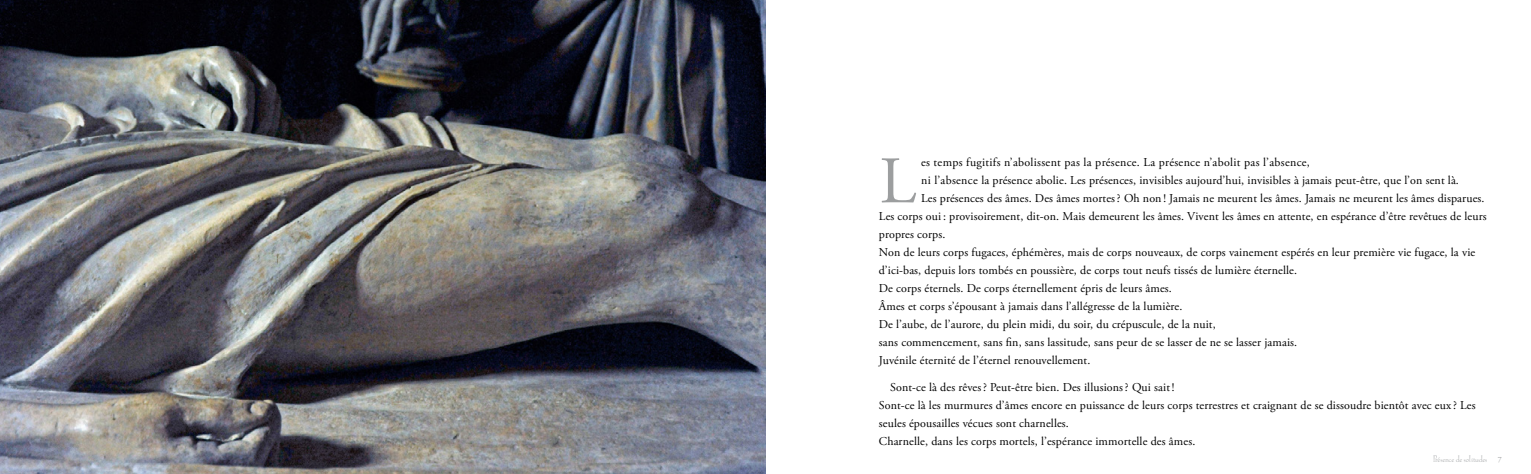
<style>
.page{position:relative;width:1531px;height:474px;background:#fff}
.page>*{position:absolute;margin:0;border:0;box-sizing:border-box;transform-origin:0 0}
.t1{font:66.3px "Adobe Garamond Pro";color:#9c9e9f}
.t2{font:12px/18px "Adobe Garamond Pro";letter-spacing:.01em;color:#000}
.t3{font:300 9px "Alice";color:#b1b3b4}
.s1{font-family:"Adobe Garamond Pro";font-weight:400;font-size:8px;color:#9c9e9f}
</style>
<div class="page">
<img style="left:0;top:0;width:765px;height:473px">
<h1 class="t1" style="left:879px;top:141px;width:38px">L</h1>
<p class="t2" style="left:921px;top:154px;width:390px">es temps fugitifs n’abolissent pas la présence. La présence n’abolit pas l’absence,</p>
<p class="t2" style="left:921px;top:172px;width:539px">ni l’absence la présence abolie. Les présences, invisibles aujourd’hui, invisibles à jamais peut-être, que l’on sent là.</p>
<p class="t2" style="left:921px;top:190px;width:565px">Les présences des âmes. Des âmes mortes? Oh non ! Jamais ne meurent les âmes. Jamais ne meurent les âmes disparues.</p>
<p class="t2" style="left:879px;top:208px;width:609px">Les corps oui : provisoirement, dit-on. Mais demeurent les âmes. Vivent les âmes en attente, en espérance d’être revêtues de leurs</p>
<p class="t2" style="left:879px;top:226px;width:68px">propres corps.</p>
<p class="t2" style="left:879px;top:244px;width:598px">Non de leurs corps fugaces, éphémères, mais de corps nouveaux, de corps vainement espérés en leur première vie fugace, la vie</p>
<p class="t2" style="left:879px;top:262px;width:420px">d’ici-bas, depuis lors tombés en poussière, de corps tout neufs tissés de lumière éternelle.</p>
<p class="t2" style="left:879px;top:280px;width:294px">De corps éternels. De corps éternellement épris de leurs âmes.</p>
<p class="t2" style="left:879px;top:298px;width:305px">Âmes et corps s’épousant à jamais dans l’allégresse de la lumière.</p>
<p class="t2" style="left:879px;top:316px;width:338px">De l’aube, de l’aurore, du plein midi, du soir, du crépuscule, de la nuit,</p>
<p class="t2" style="left:879px;top:334px;width:420px">sans commencement, sans fin, sans lassitude, sans peur de se lasser de ne se lasser jamais.</p>
<p class="t2" style="left:879px;top:352px;width:213px">Juvénile éternité de l’éternel renouvellement.</p>
<p class="t2" style="left:879px;top:378px;width:598px;text-indent:11px">Sont-ce là des rêves? Peut-être bien. Des illusions? Qui sait!<br>Sont-ce là les murmures d’âmes encore en puissance de leurs corps terrestres et craignant de se dissoudre bientôt avec eux ? Les seules épousailles vécues sont charnelles.<br>Charnelle, dans les corps mortels, l’espérance immortelle des âmes.</p>
<p class="t3" style="left:1432px;top:452px;width:71px">Présence de solitudes <span class="s1">7</span></p>
</div>
